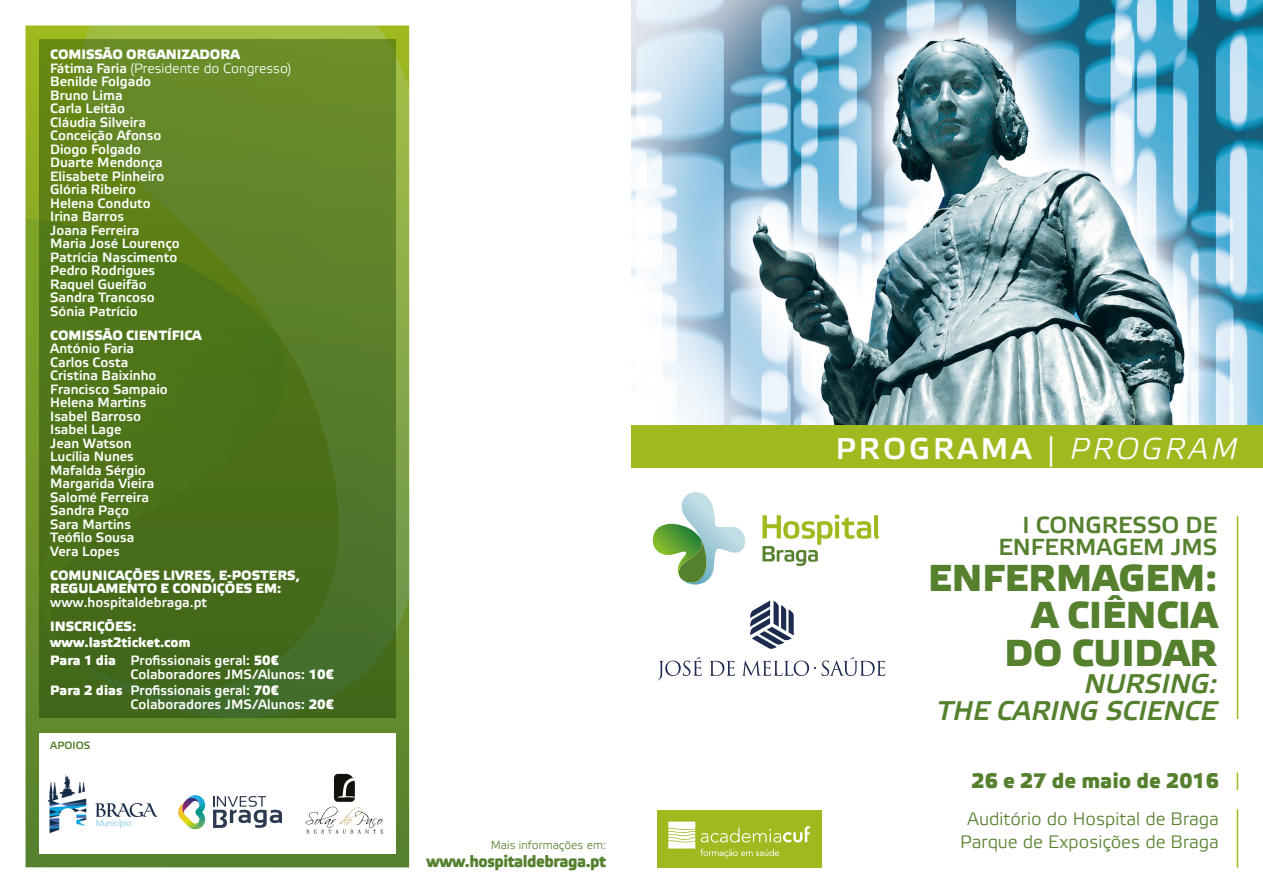
<style>
.page{position:relative;width:1263px;height:893px;background:#fff}
.page>*{position:absolute;margin:0;border:0;box-sizing:border-box;transform-origin:0 0}
.t1{font:700 37.5px/37.5px "Etelka Medium Pro";color:#55802e;text-align:right}
.t2{font:30px "Etelka Medium Pro";letter-spacing:.1em;color:#fff}
.t3{font:italic 27px/27px "Etelka Medium Pro";color:#55802e;text-align:right}
.t4{font:23.25px/22.5px "Etelka Medium Pro";color:#55802e;text-align:right}
.t5{font:700 21px "Etelka Medium Pro";color:#55802e}
.t6{font:18px/22.5px "Etelka Light Pro";color:#55802e;text-align:center}
.t7{font:700 16.5px "Etelka Medium Pro";letter-spacing:-.03em;color:#55802e;scale:.95 1}
.t8{font:13.5px/13.5px "Etelka Medium Pro";color:#fff}
.t9{font:700 13.5px/13.5px "Etelka Medium Pro";color:#fff}
.t10{font:13.5px "Etelka Light Pro";color:#fff}
.t11{font:11.55px "Etelka Light Pro";color:#55802e}
.t12{font:10.5px "Etelka Medium Pro";color:#55802e}
.s1{font-family:"Etelka Medium Pro"}
.s2{font-weight:700}
.s3{font-family:"Etelka Light Pro"}
.s4{font-family:"Etelka Light Pro";font-style:italic}
</style>
<div class="page">
<svg style="left:26px;top:26px;width:383px;height:841px;background:#678e2a"></svg>
<svg style="left:71px;top:26px;width:338px;height:727px;background:#80a33b"></svg>
<svg style="left:25px;top:218px;width:14px;height:438px;background:#799d31"></svg>
<div style="left:657px;top:810px;width:164px;height:57px;background:#9eba1e"></div>
<svg style="left:668px;top:822px;width:142px;height:36px"></svg>
<svg style="left:39px;top:39px;width:357px;height:679px;background:#52781f"></svg>
<img style="left:631px;top:0;width:632px;height:425px">
<svg style="left:652px;top:492px;width:94px;height:93px"></svg>
<svg style="left:762px;top:515px;width:117px;height:51px"></svg>
<div style="left:631px;top:425px;width:632px;height:43px;background:#9eba1e"></div>
<svg style="left:1237px;top:772px;width:1px;height:18px"></svg>
<hr style="left:1237px;top:516px;width:1px;height:203px;background:#9eba1e">
<hr style="left:1237px;top:809px;width:1px;height:59px;background:#9eba1e">
<div style="left:39px;top:733px;width:357px;height:121px;background:#fff"></div>
<svg style="left:658px;top:657px;width:44px;height:24px"></svg>
<svg style="left:709px;top:661px;width:26px;height:15px"></svg>
<svg style="left:742px;top:657px;width:143px;height:19px"></svg>
<svg style="left:750px;top:600px;width:44px;height:49px"></svg>
<img style="left:48px;top:774px;width:110px;height:59px">
<svg style="left:306px;top:774px;width:77px;height:59px"></svg>
<svg style="left:213px;top:796px;width:69px;height:32px"></svg>
<svg style="left:178px;top:795px;width:27px;height:34px"></svg>
<p class="t9" style="left:50px;top:48px;width:191px">COMISSÃO ORGANIZADORA</p>
<p class="t10" style="left:50px;top:61px;width:243px"><span class="s1">Fátima Faria</span> (Presidente do Congresso)</p>
<p class="t8" style="left:50px;top:76px;width:131px">Benilde Folgado<br>Bruno Lima<br>Carla Leitão<br>Cláudia Silveira<br>Conceição Afonso<br>Diogo Folgado<br>Duarte Mendonça<br>Elisabete Pinheiro<br>Glória Ribeiro<br>Helena Conduto<br>Irina Barros<br>Joana Ferreira<br>Maria José Lourenço<br>Patrícia Nascimento<br>Pedro Rodrigues<br>Raquel Gueifão<br>Sandra Trancoso<br>Sónia Patrício</p>
<p class="t9" style="left:50px;top:329px;width:153px">COMISSÃO CIENTÍFICA</p>
<p class="t8" style="left:50px;top:343px;width:119px">António Faria<br>Carlos Costa<br>Cristina Baixinho<br>Francisco Sampaio<br>Helena Martins<br>Isabel Barroso<br>Isabel Lage<br>Jean Watson<br>Lucília Nunes<br>Mafalda Sérgio<br>Margarida Vieira<br>Salomé Ferreira<br>Sandra Paço<br>Sara Martins<br>Teófilo Sousa<br>Vera Lopes</p>
<p class="t9" style="left:50px;top:569px;width:251px">COMUNICAÇÕES LIVRES, E-POSTERS,<br>REGULAMENTO E CONDIÇÕES EM:</p>
<p class="t8" style="left:50px;top:596px;width:159px">www.hospitaldebraga.pt</p>
<p class="t9" style="left:50px;top:618px;width:142px;line-height:16.5px">INSCRIÇÕES: www.last2ticket.com</p>
<p class="t8" style="left:130px;top:655px;width:205px;text-indent:-80px"><span class="s2">Para 1 dia</span> Profissionais geral: <span class="s2">50€<br></span>Colaboradores JMS/Alunos: <span class="s2">10€</span></p>
<p class="t8" style="left:130px;top:685px;width:205px;text-indent:-80px"><span class="s2">Para 2 dias</span> Profissionais geral: <span class="s2">70€<br></span>Colaboradores JMS/Alunos: <span class="s2">20€</span></p>
<p class="t12" style="left:50px;top:740px;width:42px">APOIOS</p>
<p class="t11" style="left:491px;top:839px;width:117px">Mais informações em:</p>
<p class="t7" style="left:426px;top:852px;width:190px">www.hospitaldebraga.pt</p>
<h2 class="t2" style="left:836px;top:432px;width:403px">PROGRAMA <span class="s3">|</span> <span class="s4">PROGRAM</span></h2>
<h3 class="t4" style="left:998px;top:515px;width:220px">I CONGRESSO DE<br>ENFERMAGEM JMS</h3>
<h1 class="t1" style="left:928px;top:561px;width:290px">ENFERMAGEM:<br>A CIÊNCIA<br>DO CUIDAR</h1>
<h3 class="t3" style="left:937px;top:672px;width:282px">NURSING:<br>THE CARING SCIENCE</h3>
<h3 class="t5" style="left:971px;top:769px;width:249px">26 e 27 de maio de 2016</h3>
<h3 class="t6" style="left:960px;top:809px;width:260px">Auditório do Hospital de Braga<br>Parque de Exposições de Braga</h3>
</div>
